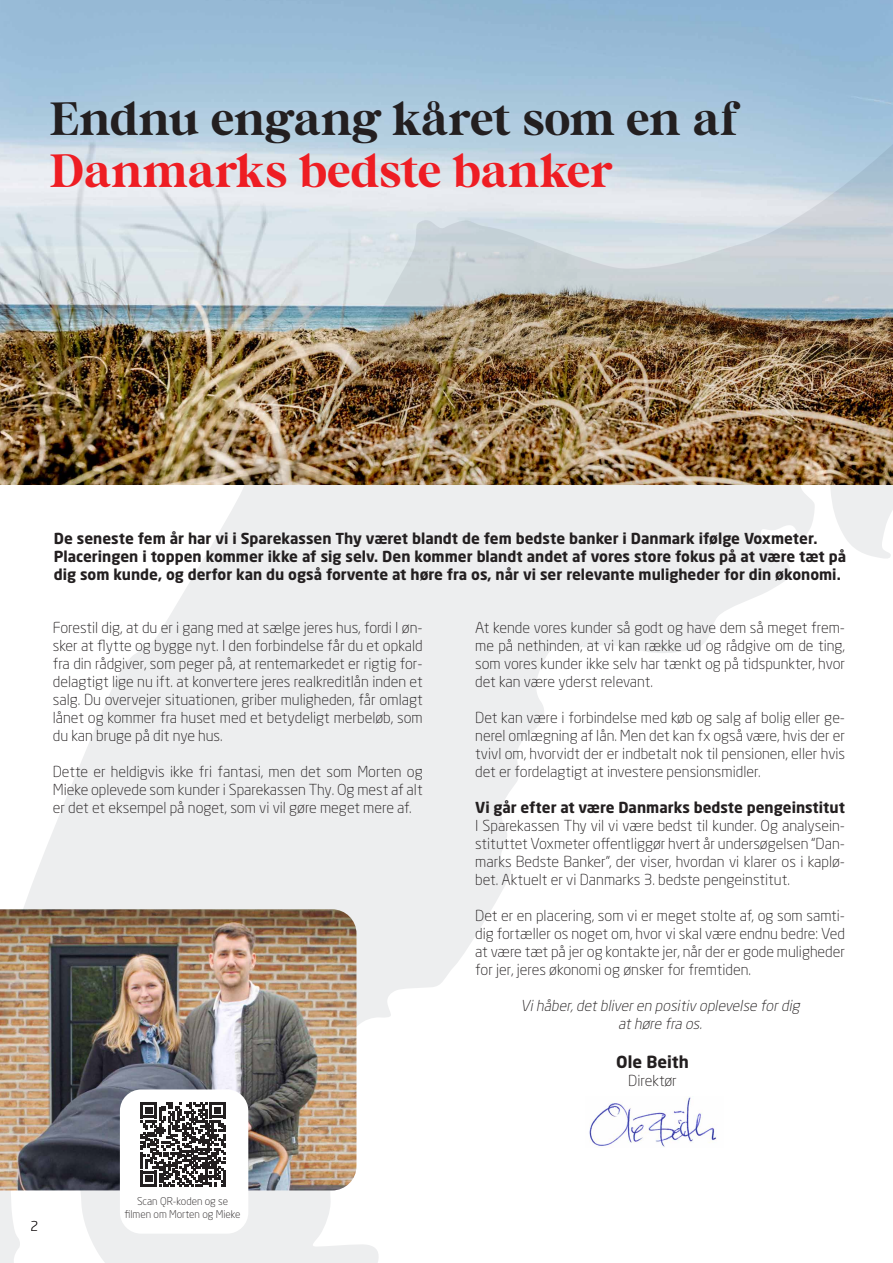
<style>
.page{position:relative;width:893px;height:1263px;background:#fff}
.page>*{position:absolute;margin:0;border:0;box-sizing:border-box;transform-origin:0 0}
.Overskrift_-_big{font:700 46.5px/52.5px "Bastia";letter-spacing:-.01em;color:#231f20}
.t1{font:700 16.5px "Neo Sans Std";color:#231f20}
.t2{font:300 15px/18px "Neo Sans Std";color:#231f20;text-align:justify}
.t3{font:700 15px/18px "Neo Sans Std";color:#231f20}
.t4{font:italic 300 15px "Neo Sans Std";color:#231f20}
.t5{font:300 13.5px "Neo Sans Std";color:#231f20}
.t6{font:300 10.5px "Neo Sans Std";color:#231f20}
.s1{color:#ee1d23}
</style>
<div class="page">
<img style="left:0;top:99px;width:893px;height:1164px">
<img style="left:0;top:909px;width:356px;height:281px">
<div style="left:120px;top:1089px;width:128px;height:144px;background:#fff;border-radius:21px"></div>
<svg style="left:141px;top:1102px;width:85px;height:85px"></svg>
<hr style="left:223px;top:1171px;width:3px;height:16px;background:#231f20">
<img style="left:585px;top:1096px;width:139px;height:52px">
<p class="Overskrift_-_big" style="left:49px;top:94px;width:690px">Endnu engang kåret som en af<br><span class="s1">Danmarks bedste banker</span></p>
<p class="t3" style="left:54px;top:529px;width:765px">De seneste fem år har vi i Sparekassen Thy været blandt de fem bedste banker i Danmark ifølge Voxmeter.</p>
<p class="t3" style="left:54px;top:547px;width:794px">Placeringen i toppen kommer ikke af sig selv. Den kommer blandt andet af vores store fokus på at være tæt på dig som kunde, og derfor kan du også forvente at høre fra os, når vi ser relevante muligheder for din økonomi.</p>
<p class="t2" style="left:53px;top:619px;width:371px">Forestil dig, at du er i gang med at sælge jeres hus, fordi I øn&shy;sker at flytte og bygge nyt. I den forbindelse får du et opkald fra din rådgiver, som peger på, at rentemarkedet er rigtig for&shy;delagtigt lige nu ift. at konvertere jeres realkreditlån inden et salg. Du overvejer situationen, griber muligheden, får omlagt lånet og kommer fra huset med et betydeligt merbeløb, som du kan bruge på dit nye hus.</p>
<p class="t2" style="left:53px;top:763px;width:371px">Dette er heldigvis ikke fri fantasi, men det som Morten og Mieke oplevede som kunder i Sparekassen Thy. Og mest af alt er det et eksempel på noget, som vi vil gøre meget mere af.</p>
<p class="t2" style="left:475px;top:619px;width:371px">At kende vores kunder så godt og have dem så meget frem&shy;me på nethinden, at vi kan række ud og rådgive om de ting, som vores kunder ikke selv har tænkt og på tidspunkter, hvor det kan være yderst relevant.</p>
<p class="t2" style="left:475px;top:709px;width:371px">Det kan være i forbindelse med køb og salg af bolig eller ge&shy;nerel omlægning af lån. Men det kan fx også være, hvis der er tvivl om, hvorvidt der er indbetalt nok til pensionen, eller hvis det er fordelagtigt at investere pensionsmidler.</p>
<p class="t3" style="left:475px;top:798px;width:371px">Vi går efter at være Danmarks bedste pengeinstitut</p>
<p class="t2" style="left:475px;top:817px;width:371px">I Sparekassen Thy vil vi være bedst til kunder. Og analysein&shy;stituttet Voxmeter offentliggør hvert år undersøgelsen “Dan&shy;marks Bedste Banker”, der viser, hvordan vi klarer os i kaplø&shy;bet. Aktuelt er vi Danmarks 3. bedste pengeinstitut.</p>
<p class="t2" style="left:475px;top:907px;width:371px">Det er en placering, som vi er meget stolte af, og som samti&shy;dig fortæller os noget om, hvor vi skal være endnu bedre: Ved at være tæt på jer og kontakte jer, når der er gode muligheder for jer, jeres økonomi og ønsker for fremtiden.</p>
<p class="t4" style="left:520px;top:997px;width:284px">Vihåber,detbliveren positiv oplevelse fordig</p>
<p class="t4" style="left:618px;top:1015px;width:88px">athøre fra os.</p>
<p class="t1" style="left:616px;top:1051px;width:74px">Ole Beith</p>
<p class="t2" style="left:628px;top:1071px;width:50px">Direktør</p>
<p class="t5" style="left:30px;top:1218px;width:9px">2</p>
<p class="t6" style="left:137px;top:1195px;width:93px">Scan QR-koden og se</p>
<p class="t6" style="left:125px;top:1207px;width:118px">filmen om Morten og Mieke</p>
</div>
